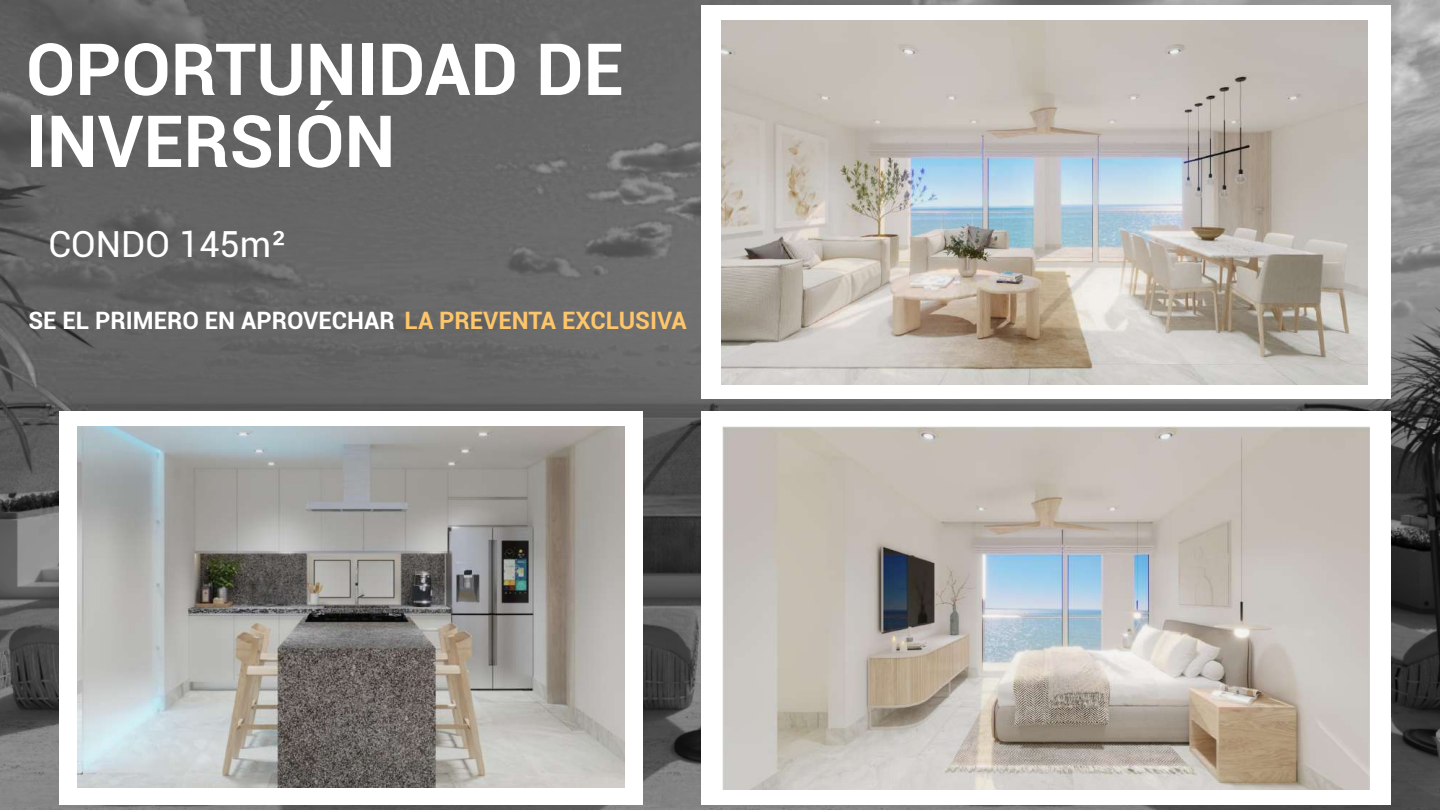
<style>
.page{position:relative;width:1440px;height:810px;background:#fff}
.page>*{position:absolute;margin:0;border:0;box-sizing:border-box;transform-origin:0 0}
.t1{font:700 72px/72px "Roboto";color:#fff}
.t2{font:36px "Roboto";color:#fff}
.t3{font:700 24px "Roboto";color:#fff}
.s1{color:#fec66b}
</style>
<div class="page">
<img style="left:0;top:0;width:1440px;height:810px">
<div style="left:59px;top:411px;width:584px;height:394px;background:#fff"></div>
<div style="left:701px;top:411px;width:690px;height:394px;background:#fff"></div>
<div style="left:701px;top:5px;width:690px;height:394px;background:#fff"></div>
<img style="left:78px;top:426px;width:546px;height:362px">
<img style="left:722px;top:426px;width:647px;height:364px">
<img style="left:722px;top:21px;width:646px;height:363px">
<h1 class="t1" style="left:26px;top:31px;width:599px">OPORTUNIDAD DE<br>INVERSIÓN</h1>
<h2 class="t2" style="left:49px;top:219px;width:240px">CONDO 145m²</h2>
<p class="t3" style="left:28px;top:304px;width:660px">SE EL PRIMERO EN APROVECHAR <span class="s1">LA PREVENTA EXCLUSIVA</span></p>
</div>
